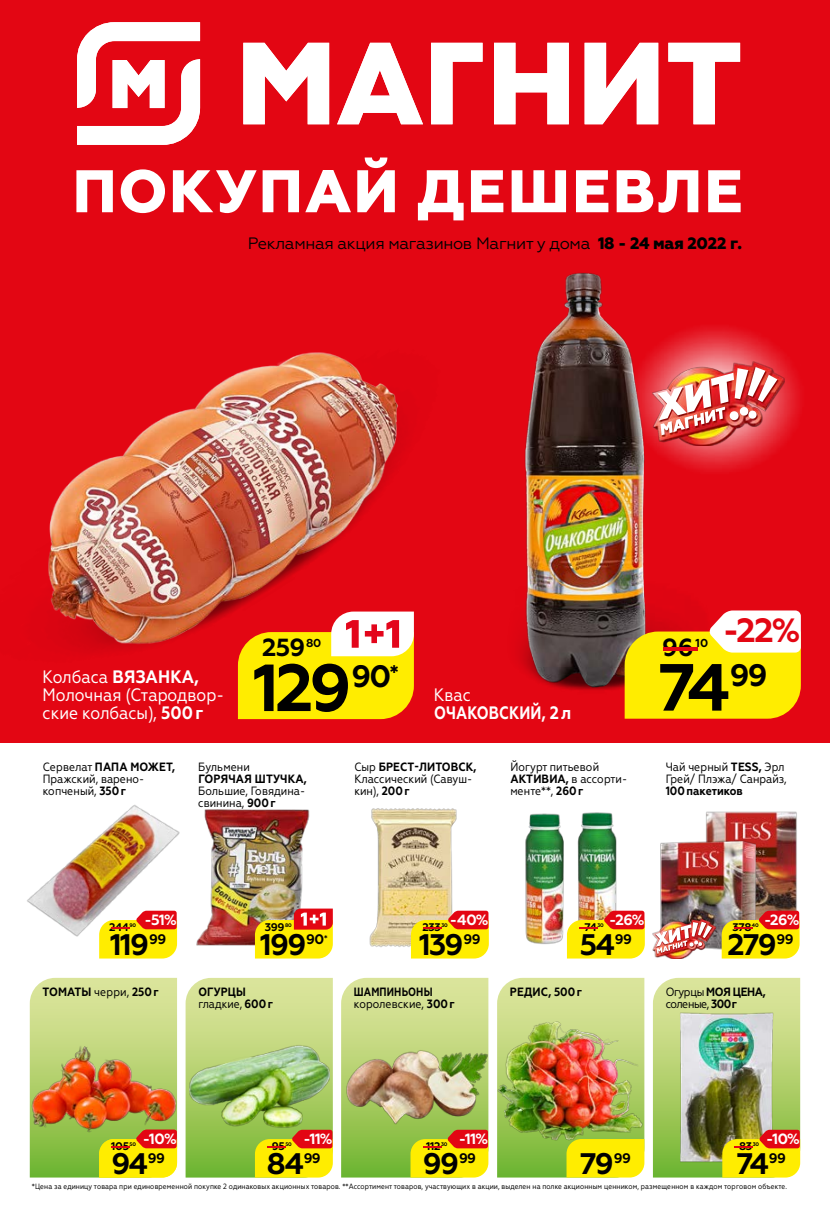
<style>
.page{position:relative;width:830px;height:1212px;background:#fff}
.page>*{position:absolute;margin:0;border:0;box-sizing:border-box;transform-origin:0 0}
.t1{font:700 66.45px "Geometria";color:#000}
.t2{font:800 60px "Geometria";letter-spacing:.03em;color:#fff}
.t3{font:700 33.6px "Geometria";color:#e30613}
.t4{font:700 29.7px "Geometria";letter-spacing:-.055em;color:#000}
.t5{font:700 24.75px "Geometria";color:#000}
.t6{font:18px/18px "Geometria Narrow";color:#fff}
.t7{font:700 18px "Geometria Narrow";letter-spacing:.01em;color:#fff;scale:.9 1}
.t8{font:16.5px "Geometria";letter-spacing:-.02em;color:#000}
.t9{font:700 14.85px "Geometria";color:#fff}
.t10{font:12px/12px "Geometria Narrow";color:#000}
.t11{font:700 12px/12px "Geometria Narrow";letter-spacing:.01em;color:#000}
.t12{font:12px/12px "Geometria Narrow";letter-spacing:-.04em;color:#000}
.t13{font:700 12px/12px "Geometria Narrow";letter-spacing:.01em;color:#000;scale:.9 1}
.t14{font:700 11.55px "Geometria";color:#000}
.t15{font:700 11.1px "Geometria";letter-spacing:-.03em;color:#000}
.t16{font:7.65px "Geometria Narrow";letter-spacing:.01em;color:#000}
.t17{font:700 5.1px "Geometria";color:#000}
.s1{font-weight:800}
.s2{font-weight:700}
.s3{font-size:24.75px;color:#e30613}
.s4{font-weight:400}
.s5{color:#e30613}
.s6{font-size:11.1px;color:#e30613}
</style>
<div class="page">
<div style="left:0;top:0;width:829px;height:743px;background:#e30613"></div>
<img style="left:687px;top:328px;width:112px;height:142px">
<svg style="left:431px;top:43px;width:51px;height:81px"></svg>
<svg style="left:494px;top:43px;width:74px;height:81px"></svg>
<svg style="left:668px;top:43px;width:71px;height:81px"></svg>
<svg style="left:584px;top:43px;width:74px;height:81px"></svg>
<svg style="left:243px;top:43px;width:86px;height:81px"></svg>
<svg style="left:337px;top:43px;width:86px;height:81px"></svg>
<svg style="left:77px;top:22px;width:123px;height:123px"></svg>
<img style="left:575px;top:272px;width:112px;height:419px">
<img style="left:237px;top:273px;width:338px;height:447px">
<img style="left:48px;top:303px;width:356px;height:372px">
<img style="left:706px;top:811px;width:94px;height:111px">
<img style="left:577px;top:812px;width:48px;height:99px">
<img style="left:525px;top:813px;width:39px;height:131px">
<img style="left:369px;top:808px;width:110px;height:142px">
<img style="left:660px;top:840px;width:103px;height:110px">
<img style="left:196px;top:809px;width:114px;height:146px">
<svg style="left:566px;top:911px;width:78px;height:47px;background:#f6bd18"></svg>
<svg style="left:411px;top:911px;width:77px;height:47px;background:#f6bf16"></svg>
<svg style="left:721px;top:911px;width:78px;height:47px;background:#edb716"></svg>
<svg style="left:255px;top:908px;width:78px;height:50px;background:#edba1e"></svg>
<img style="left:497px;top:978px;width:147px;height:199px">
<img style="left:488px;top:1012px;width:1px;height:121px">
<svg style="left:624px;top:610px;width:176px;height:109px;background:#f4d233"></svg>
<svg style="left:238px;top:611px;width:175px;height:108px"></svg>
<img style="left:27px;top:805px;width:153px;height:139px">
<svg style="left:99px;top:911px;width:78px;height:47px;background:#f9c423"></svg>
<img style="left:652px;top:919px;width:62px;height:39px">
<img style="left:655px;top:921px;width:56px;height:33px">
<img style="left:652px;top:978px;width:147px;height:199px">
<img style="left:30px;top:978px;width:147px;height:199px">
<img style="left:652px;top:361px;width:131px;height:84px">
<img style="left:657px;top:367px;width:120px;height:68px">
<img style="left:185px;top:978px;width:148px;height:199px">
<img style="left:341px;top:978px;width:147px;height:199px">
<h2 class="t2" style="left:72px;top:156px;width:671px">ПОКУПАЙ ДЕШЕВЛЕ</h2>
<h3 class="t8" style="left:247px;top:234px;width:495px">Рекламная акция магазинов Магнит у дома <span class="s1">18 - 24 мая 2022 г.</span></h3>
<h3 class="t6" style="left:43px;top:667px;width:183px">Колбаса <span class="s2">ВЯЗАНКА,<br></span>Молочная (Стародвор&shy;ские колбасы), <span class="s2">500г</span></h3>
<h3 class="t5" style="left:262px;top:633px;width:61px">259<sup>80</sup></h3>
<h1 class="t1" style="left:253px;top:648px;width:147px">129<sup>90</sup><sup>*</sup></h1>
<h3 class="t6" style="left:433px;top:685px;width:39px">Квас</h3>
<h3 class="t7" style="left:434px;top:702px;width:154px">ОЧАКОВСКИЙ, 2л</h3>
<h3 class="t3" style="left:722px;top:610px;width:79px">-22%</h3>
<h3 class="t5" style="left:661px;top:632px;width:33px">96</h3>
<p class="t14" style="left:652px;top:636px;width:57px"><span class="s3">-</span>10</p>
<h1 class="t1" style="left:657px;top:648px;width:111px">74<sup>99</sup></h1>
<p class="t10" style="left:43px;top:761px;width:134px">Сервелат <span class="s2">ПАПА МОЖЕТ,<br></span>Пражский, варено&shy;копченый, <span class="s2">350г</span></p>
<p class="t10" style="left:198px;top:761px;width:53px">Бульмени</p>
<p class="t11" style="left:198px;top:773px;width:110px">ГОРЯЧАЯ ШТУЧКА,</p>
<p class="t10" style="left:198px;top:785px;width:108px">Большие, Говядина&shy;свинина, <span class="s2">900г</span></p>
<p class="t10" style="left:354px;top:761px;width:123px">Сыр <span class="s2">БРЕСТ-ЛИТОВСК,<br></span>Классический (Савуш&shy;кин), <span class="s2">200г</span></p>
<p class="t10" style="left:510px;top:761px;width:118px">Йогурт питьевой<br><span class="s2">АКТИВИА,</span> в ассорти&shy;менте**, <span class="s2">260г</span></p>
<p class="t10" style="left:665px;top:761px;width:122px">Чай черный <span class="s2">ТЕSS,</span> Эрл<br>Грей/ Плэжа/ Санрайз,</p>
<p class="t11" style="left:665px;top:785px;width:79px">100пакетиков</p>
<p class="t9" style="left:144px;top:911px;width:34px">-51%</p>
<h3 class="t4" style="left:110px;top:927px;width:58px">119<sup>99</sup></h3>
<p class="t11" style="left:43px;top:986px;width:117px">ТОМАТЫ <span class="s4">черри,</span> 250г</p>
<p class="t15" style="left:105px;top:920px;width:32px"><span class="s5">-</span>244<sup>90</sup></p>
<p class="t15" style="left:265px;top:920px;width:28px">399<sup>80</sup></p>
<h3 class="t4" style="left:260px;top:927px;width:69px">199<sup>90</sup><sup>*</sup></h3>
<p class="t9" style="left:450px;top:911px;width:40px">-40%</p>
<h3 class="t4" style="left:419px;top:927px;width:63px">139<sup>99</sup></h3>
<p class="t15" style="left:417px;top:920px;width:32px"><span class="s5">-</span>233<sup>30</sup></p>
<p class="t11" style="left:198px;top:986px;width:76px">ОГУРЦЫ <span class="s4">гладкие,</span> 600г</p>
<p class="t13" style="left:354px;top:986px;width:113px">ШАМПИНЬОНЫ <span class="s4">королевские,</span> 300г</p>
<p class="t9" style="left:609px;top:911px;width:37px">-26%</p>
<h3 class="t4" style="left:579px;top:927px;width:54px">54<sup>99</sup></h3>
<p class="t15" style="left:573px;top:920px;width:32px"><span class="s5">-</span>74<sup>30</sup></p>
<p class="t9" style="left:763px;top:911px;width:37px">-26%</p>
<h3 class="t4" style="left:727px;top:927px;width:68px">279<sup>99</sup></h3>
<p class="t15" style="left:727px;top:920px;width:32px"><span class="s5">-</span>378<sup>40</sup></p>
<p class="t11" style="left:509px;top:986px;width:74px">РЕДИС, 500г</p>
<p class="t12" style="left:665px;top:985px;width:101px">Огурцы <span class="s2">МОЯ ЦЕНА, </span>соленые, <span class="s2">300г</span></p>
<p class="t9" style="left:143px;top:1129px;width:36px">-10%</p>
<h3 class="t4" style="left:111px;top:1146px;width:55px">94<sup>99</sup></h3>
<h3 class="t4" style="left:736px;top:1146px;width:51px">74<sup>99</sup></h3>
<p class="t9" style="left:765px;top:1130px;width:36px">-10%</p>
<p class="t9" style="left:303px;top:1130px;width:31px">-11%</p>
<p class="t9" style="left:458px;top:1130px;width:31px">-11%</p>
<h3 class="t4" style="left:422px;top:1146px;width:55px">99<sup>99</sup></h3>
<p class="t15" style="left:105px;top:1139px;width:32px"><span class="s5">-</span>105<sup>50</sup></p>
<p class="t15" style="left:261px;top:1139px;width:32px"><span class="s5">-</span>95<sup>50</sup></p>
<p class="t15" style="left:417px;top:1139px;width:32px"><span class="s5">-</span>112<sup>30</sup></p>
<p class="t15" style="left:738px;top:1139px;width:15px">83</p>
<p class="t17" style="left:728px;top:1141px;width:32px"><span class="s6">-</span>30</p>
<h3 class="t4" style="left:579px;top:1146px;width:52px">79<sup>99</sup></h3>
<h3 class="t4" style="left:267px;top:1146px;width:55px">84<sup>99</sup></h3>
<p class="t16" style="left:32px;top:1182px;width:756px">*Цена за единицу товара при единовременной покупке 2 одинаковых акционных товаров. **Ассортимент товаров, участвующих в акции, выделен на полке акционным ценником, размещенном в каждом торговом объекте.</p>
</div>
